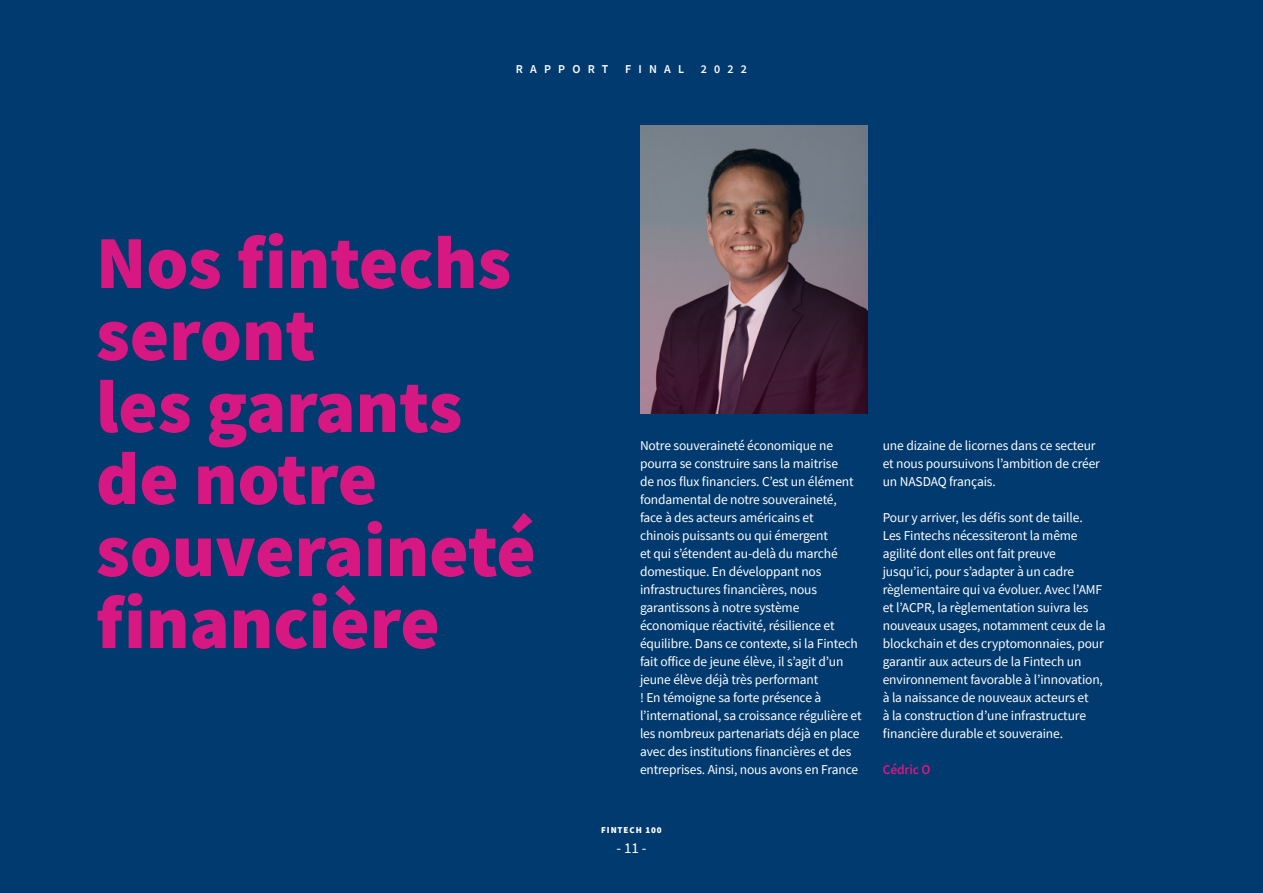
<style>
.page{position:relative;width:1263px;height:893px;background:#003a6e}
.page>*{position:absolute;margin:0;border:0;box-sizing:border-box;transform-origin:0 0}
.t1{font:900 75px/72px "Source Sans Pro";color:#d81882}
.t2{font:15px "Source Sans Pro";color:#fff}
.t3{font:13.5px/18px "Source Sans Pro";letter-spacing:-.01em;color:#fff}
.t4{font:600 13.5px "Source Sans Pro";letter-spacing:-.01em;color:#d81882}
.t5{font:600 12px "Source Sans Pro";letter-spacing:.6em;color:#fff}
.t6{font:900 9px "Source Sans Pro";letter-spacing:.1em;color:#fff}
</style>
<div class="page">
<svg style="left:640px;top:126px;width:227px;height:288px;background:#675661"></svg>
<p class="t5" style="left:516px;top:61px;width:94px">RAPPORT</p>
<p class="t5" style="left:625px;top:61px;width:60px">FINAL</p>
<p class="t5" style="left:701px;top:61px;width:48px">2022</p>
<h1 class="t1" style="left:96px;top:226px;width:441px">Nos fintechs seront<br>les garants de notre souveraineté financière</h1>
<p class="t3" style="left:640px;top:436px;width:223px">Notre souveraineté économique ne pourra se construire sans la maitrise<br>de nos flux financiers. C’est un élément fondamental de notre souveraineté, face à des acteurs américains et<br>chinois puissants ou qui émergent<br>et qui s’étendent au-delà du marché domestique. En développant nos infrastructures financières, nous garantissons à notre système économique réactivité, résilience et équilibre. Dans ce contexte, si la Fintech fait office de jeune élève, il s’agit d’un jeune élève déjà très performant<br>! En témoigne sa forte présence à l’international, sa croissance régulière et les nombreux partenariats déjà en place avec des institutions financières et des entreprises. Ainsi, nous avons en France</p>
<p class="t3" style="left:883px;top:436px;width:219px">une dizaine de licornes dans ce secteur et nous poursuivons l’ambition de créer un NASDAQ français.</p>
<p class="t3" style="left:883px;top:508px;width:224px">Pour y arriver, les défis sont de taille.<br>Les Fintechs nécessiteront la même agilité dont elles ont fait preuve jusqu’ici, pour s’adapter à un cadre règlementaire qui va évoluer. Avec l’AMF et l’ACPR, la règlementation suivra les nouveaux usages, notamment ceux de la blockchain et des cryptomonnaies, pour garantir aux acteurs de la Fintech un environnement favorable à l’innovation, à la naissance de nouveaux acteurs et<br>à la construction d’une infrastructure financière durable et souveraine.</p>
<p class="t4" style="left:883px;top:761px;width:49px">Cédric O</p>
<p class="t6" style="left:601px;top:824px;width:62px">FINTECH 100</p>
<p class="t2" style="left:616px;top:838px;width:32px">- 11 -</p>
</div>
